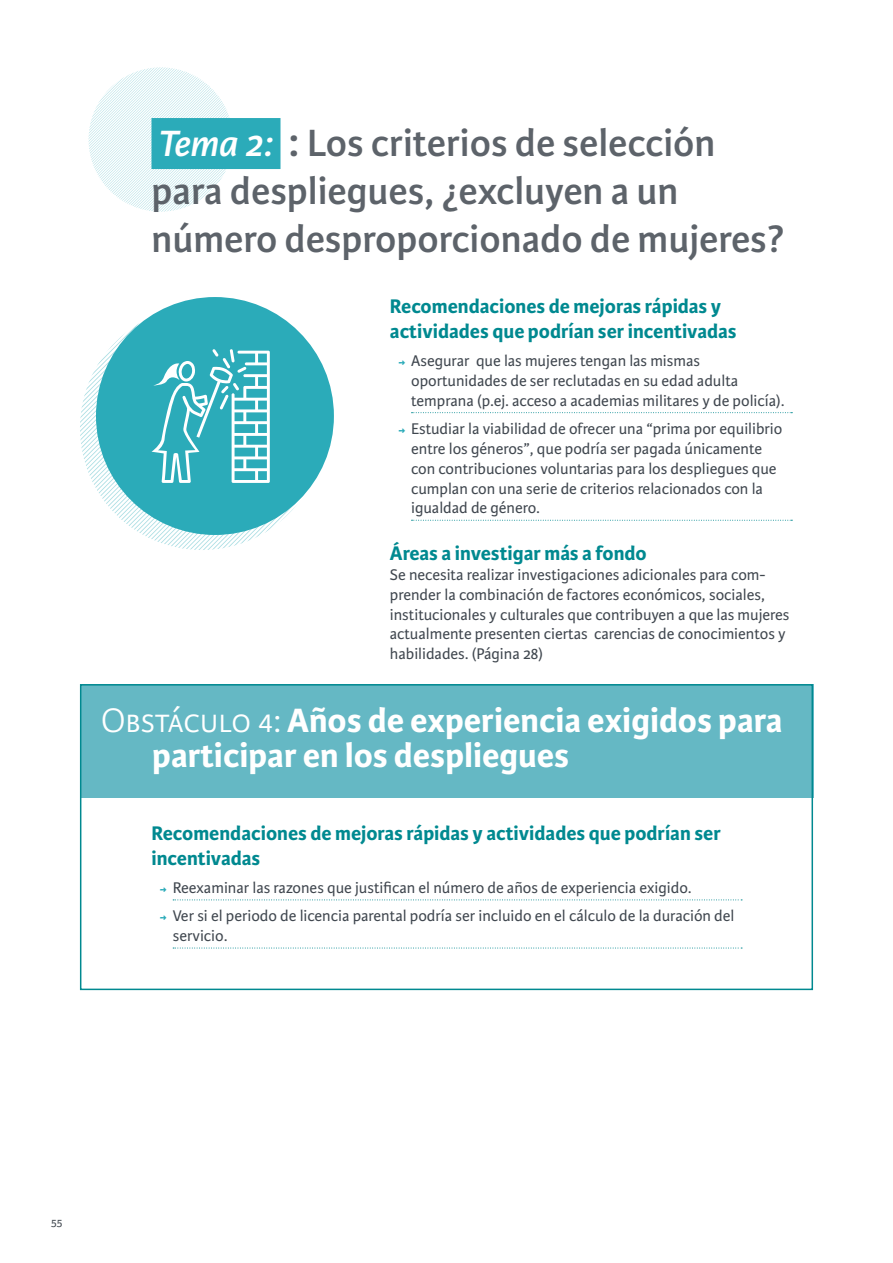
<style>
.page{position:relative;width:893px;height:1263px;background:#fff}
.page>*{position:absolute;margin:0;border:0;box-sizing:border-box;transform-origin:0 0}
.t1{font:600 40.5px/48px "Karmina Sans";color:#5d636a}
.t2{font:700 36px/34.5px "Karmina Sans";color:#fff}
.t3{font:700 21px/25.2px "Karmina Sans";color:#008990}
.t4{font:16.5px/19.8px "Karmina Sans";color:#40474f}
.t5{font:12px "Karmina Sans";color:#40474f}
.s1{font-style:italic;font-size:39px;color:#fff}
.s2{font-size:45px}
.s3{font-weight:300}
</style>
<div class="page">
<svg style="left:88px;top:67px;width:145px;height:145px"></svg>
<div style="left:151px;top:118px;width:129px;height:51px;background:#2babb9"></div>
<svg style="left:411px;top:412px;width:381px;height:1px"></svg>
<svg style="left:411px;top:520px;width:381px;height:1px"></svg>
<svg style="left:173px;top:899px;width:569px;height:1px"></svg>
<svg style="left:173px;top:948px;width:569px;height:1px"></svg>
<div style="left:80px;top:684px;width:733px;height:113px;background:#65b8c4"></div>
<div style="left:80px;top:684px;width:733px;height:306px;border:2px solid #008990"></div>
<div style="left:96px;top:297px;width:238px;height:238px;background:#2babb9;border-radius:50%"></div>
<svg style="left:80px;top:306px;width:244px;height:244px"></svg>
<h1 class="t1" style="left:151px;top:119px;width:634px"><span class="s1">Tema 2:</span> <span class="s2">:</span> Los criterios de selección para despliegues, ¿excluyen a un número desproporcionado de mujeres?</h1>
<p class="t3" style="left:390px;top:294px;width:348px">Recomendaciones de mejoras rápidas y actividades que podrían ser incentivadas</p>
<p class="t4" style="left:411px;top:351px;width:375px">Asegurar que las mujeres tengan las mismas oportunidades de ser reclutadas en su edad adulta temprana (p.ej. acceso a academias militares y de policía).</p>
<p class="t4" style="left:411px;top:419px;width:373px">Estudiar la viabilidad de ofrecer una “prima por equilibrio entre los géneros”, que podría ser pagada únicamente con contribuciones voluntarias para los despliegues que cumplan con una serie de criterios relacionados con la igualdad de género.</p>
<p class="t3" style="left:390px;top:541px;width:258px">Áreas a investigar más a fondo</p>
<p class="t4" style="left:390px;top:565px;width:401px">Se necesita realizar investigaciones adicionales para com&shy;prender la combinación de factores económicos, sociales, institucionales y culturales que contribuyen a que las mujeres actualmente presenten ciertas carencias de conocimientos y habilidades. (Página 28)</p>
<h2 class="t2" style="left:152px;top:704px;width:632px;text-indent:-51px"><span class="s3">Obstáculo 4:</span> Años de experiencia exigidos para participar en los despliegues</h2>
<p class="t3" style="left:151px;top:821px;width:571px">Recomendaciones de mejoras rápidas y actividades que podrían ser incentivadas</p>
<p class="t4" style="left:173px;top:874px;width:563px;line-height:28.3px">Reexaminar las razones que justifican el número de años de experiencia exigido.<br>Ver si el periodo de licencia parental podría ser incluido en el cálculo de la duración del</p>
<p class="t4" style="left:173px;top:926px;width:56px">servicio.</p>
<p class="t5" style="left:51px;top:1215px;width:13px">55</p>
</div>
